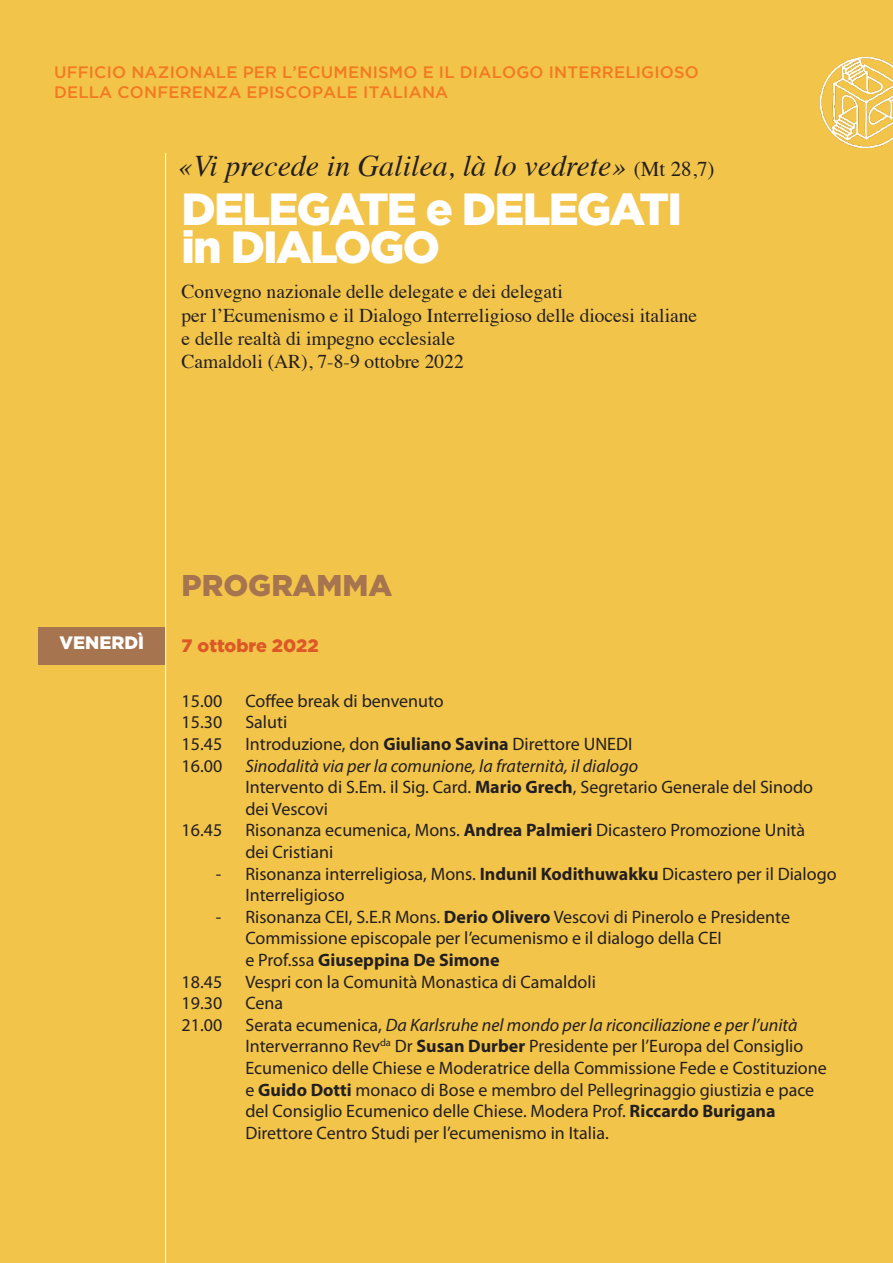
<style>
.page{position:relative;width:893px;height:1263px;background:#f2c44a}
.page>*{position:absolute;margin:0;border:0;box-sizing:border-box;transform-origin:0 0}
.t1{font:900 45px/37.5px "Gotham";letter-spacing:-.04em;color:#fff}
.t2{font:italic 30px "Times";color:#231f20}
.Per_chi{font:900 30px "Gotham";color:#a6744f}
.t3{font:19.5px/23.4px "Times";color:#231f20}
.t4{font:18px/21.6px "Myriad Pro";color:#231f20}
.t5{font:italic 18px "Myriad Pro";color:#231f20}
.Per_chi-2{font:900 18px "Gotham";color:#dd5827}
.Tassello{font:900 18px "Gotham";color:#fff}
.t6{font:500 16.5px/19.8px "Gotham";letter-spacing:.015em;color:#f47921}
.s1{font-style:normal;font-size:21px}
.s2{font-weight:700}
.s3{font-style:italic}
</style>
<div class="page">
<div style="left:38px;top:627px;width:128px;height:37px;background:#a6744f"></div>
<hr style="left:165px;top:153px;width:1px;height:1110px;background:#fff">
<img style="left:821px;top:57px;width:72px;height:90px">
<p class="t6" style="left:54px;top:62px;width:646px">UFFICIO NAZIONALE PER L’ECUMENISMO E IL DIALOGO INTERRELIGIOSO<br>DELLA CONFERENZA EPISCOPALE ITALIANA</p>
<p class="t2" style="left:178px;top:140px;width:537px">«Vi precede in Galilea, là lo vedrete» <span class="s1">(Mt 28,7)</span></p>
<p class="t1" style="left:182px;top:189px;width:502px">DELEGATE e DELEGATI in DIALOGO</p>
<p class="t3" style="left:182px;top:278px;width:517px">Convegno nazionale delle delegate e dei delegati<br>per l’Ecumenismo e il Dialogo Interreligioso delle diocesi italiane e delle realtà di impegno ecclesiale<br>Camaldoli (AR), 7-8-9 ottobre 2022</p>
<p class="Tassello" style="left:60px;top:632px;width:86px">VENERDÌ</p>
<p class="Per_chi" style="left:182px;top:568px;width:212px">PROGRAMMA</p>
<p class="Per_chi-2" style="left:182px;top:635px;width:139px">7 ottobre 2022</p>
<p class="t4" style="left:182px;top:690px;width:42px">15.00</p>
<p class="t4" style="left:245px;top:690px;width:200px">Coffee break di benvenuto</p>
<p class="t4" style="left:182px;top:711px;width:42px">15.30</p>
<p class="t4" style="left:245px;top:711px;width:43px">Saluti</p>
<p class="t4" style="left:182px;top:733px;width:42px">15.45</p>
<p class="t4" style="left:245px;top:733px;width:388px">Introduzione, don <span class="s2">Giuliano Savina</span> Direttore UNEDI</p>
<p class="t4" style="left:182px;top:754px;width:42px">16.00</p>
<p class="t5" style="left:245px;top:754px;width:394px">Sinodalità via per la comunione, la fraternità, il dialogo</p>
<p class="t4" style="left:245px;top:776px;width:569px">Intervento di S.Em. il Sig. Card. <span class="s2">Mario Grech</span>, Segretario Generale del Sinodo dei Vescovi</p>
<p class="t4" style="left:182px;top:819px;width:42px">16.45</p>
<p class="t4" style="left:245px;top:819px;width:561px">Risonanza ecumenica, Mons. <span class="s2">Andrea Palmieri</span> Dicastero Promozione Unità dei Cristiani</p>
<p class="t4" style="left:245px;top:862px;width:593px;text-indent:-29px">- Risonanza interreligiosa, Mons. <span class="s2">Indunil Kodithuwakku</span> Dicastero per il Dialogo<br>Interreligioso</p>
<p class="t4" style="left:245px;top:906px;width:546px;text-indent:-29px">- Risonanza CEI, S.E.R Mons. <span class="s2">Derio Olivero</span> Vescovi di Pinerolo e Presidente<br>Commissione episcopale per l’ecumenismo e il dialogo della CEI<br>e Prof.ssa <span class="s2">Giuseppina De Simone</span></p>
<p class="t4" style="left:182px;top:970px;width:42px">18.45</p>
<p class="t4" style="left:245px;top:970px;width:352px">Vespri con la Comunità Monastica di Camaldoli</p>
<p class="t4" style="left:182px;top:992px;width:42px">19.30</p>
<p class="t4" style="left:245px;top:992px;width:39px">Cena</p>
<p class="t4" style="left:182px;top:1014px;width:42px">21.00</p>
<p class="t4" style="left:245px;top:1014px;width:583px">Serata ecumenica, <span class="s3">Da Karlsruhe nel mondo per la riconciliazione e per l’unità </span>Interverranno Rev<sup>da</sup> Dr <span class="s2">Susan Durber</span> Presidente per l’Europa del Consiglio Ecumenico delle Chiese e Moderatrice della Commissione Fede e Costituzione e <span class="s2">Guido Dotti</span> monaco di Bose e membro del Pellegrinaggio giustizia e pace del Consiglio Ecumenico delle Chiese. Modera Prof. <span class="s2">Riccardo Burigana </span>Direttore Centro Studi per l’ecumenismo in Italia.</p>
</div>
